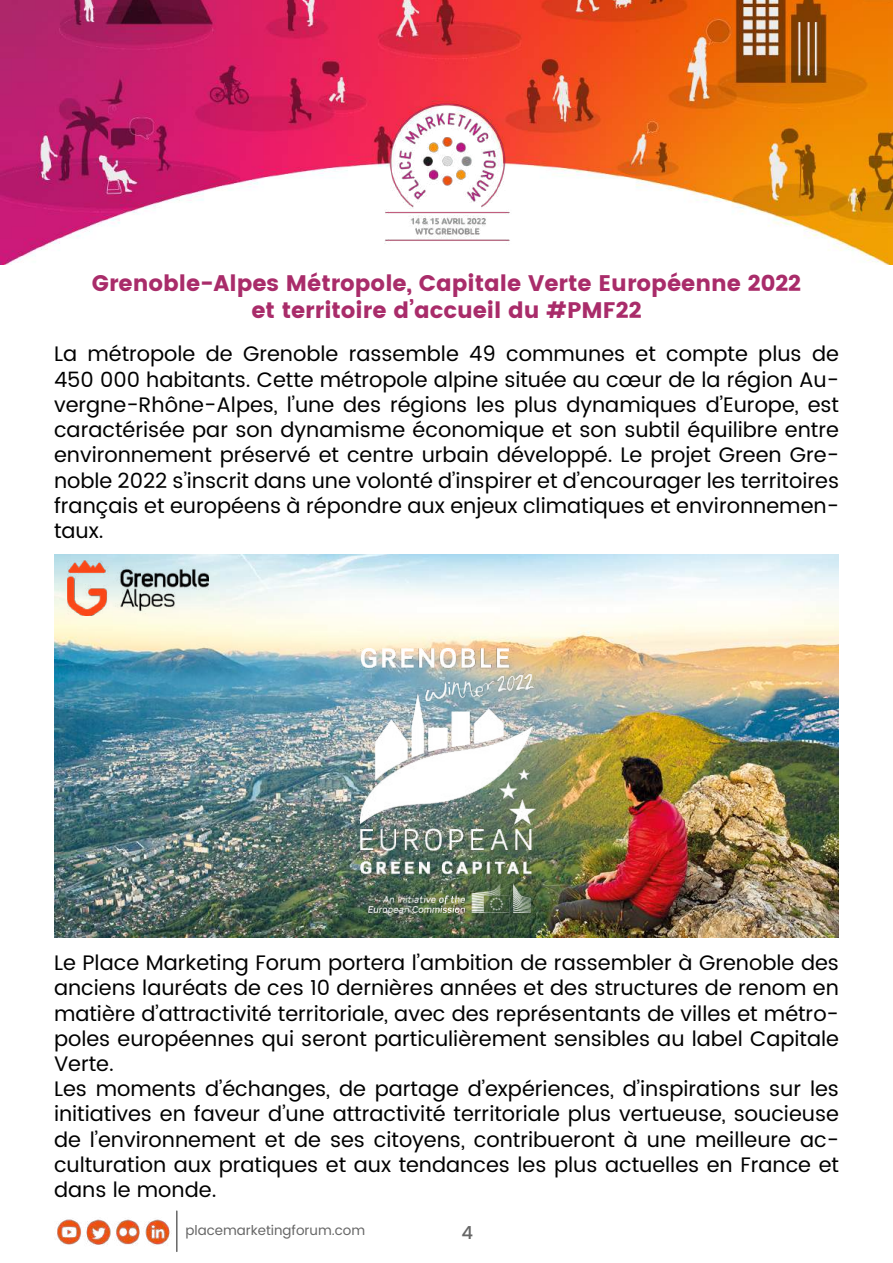
<style>
.page{position:relative;width:893px;height:1263px;background:#fff}
.page>*{position:absolute;margin:0;border:0;box-sizing:border-box;transform-origin:0 0}
.t1{font:22.5px/27px "Poppins";color:#a92c6a;text-align:center}
.t2{font:21px/25.2px "Poppins";color:#000;text-align:justify}
.t3{font:500 18px "Poppins";color:#666}
.t4{font:13.5px "Poppins";color:#666}
</style>
<div class="page">
<img style="left:57px;top:1219px;width:113px;height:26px">
<hr style="left:176px;top:1211px;width:2px;height:40px;background:#666">
<img style="left:0;top:0;width:893px;height:265px">
<img style="left:331px;top:90px;width:227px;height:175px">
<img style="left:54px;top:554px;width:785px;height:383px">
<img style="left:68px;top:560px;width:140px;height:55px">
<img style="left:360px;top:648px;width:176px;height:267px">
<p class="t1" style="left:92px;top:270px;width:711px">Grenoble-Alpes Métropole, Capitale Verte Européenne 2022 et territoire d’accueil du #PMF22</p>
<p class="t2" style="left:54px;top:342px;width:786px">La métropole de Grenoble rassemble 49 communes et compte plus de 450 000 habitants. Cette métropole alpine située au cœur de la région Au&shy;vergne-Rhône-Alpes, l’une des régions les plus dynamiques d’Europe, est caractérisée par son dynamisme économique et son subtil équilibre entre environnement préservé et centre urbain développé. Le projet Green Gre&shy;noble 2022 s’inscrit dans une volonté d’inspirer et d’encourager les territoires français et européens à répondre aux enjeux climatiques et environnemen&shy;taux.</p>
<p class="t2" style="left:54px;top:951px;width:786px;text-align:left">Le Place Marketing Forum portera l’ambition de rassembler à Grenoble des anciens lauréats de ces 10 dernières années et des structures de renom en matière d’attractivité territoriale, avec des représentants de villes et métro&shy;poles européennes qui seront particulièrement sensibles au label Capitale Verte.<br>Les moments d’échanges, de partage d’expériences, d’inspirations sur les initiatives en faveur d’une attractivité territoriale plus vertueuse, soucieuse de l’environnement et de ses citoyens, contribueront à une meilleure ac&shy;culturation aux pratiques et aux tendances les plus actuelles en France et dans le monde.</p>
<p class="t4" style="left:185px;top:1220px;width:181px">placemarketingforum.com</p>
<p class="t3" style="left:461px;top:1219px;width:13px">4</p>
</div>
